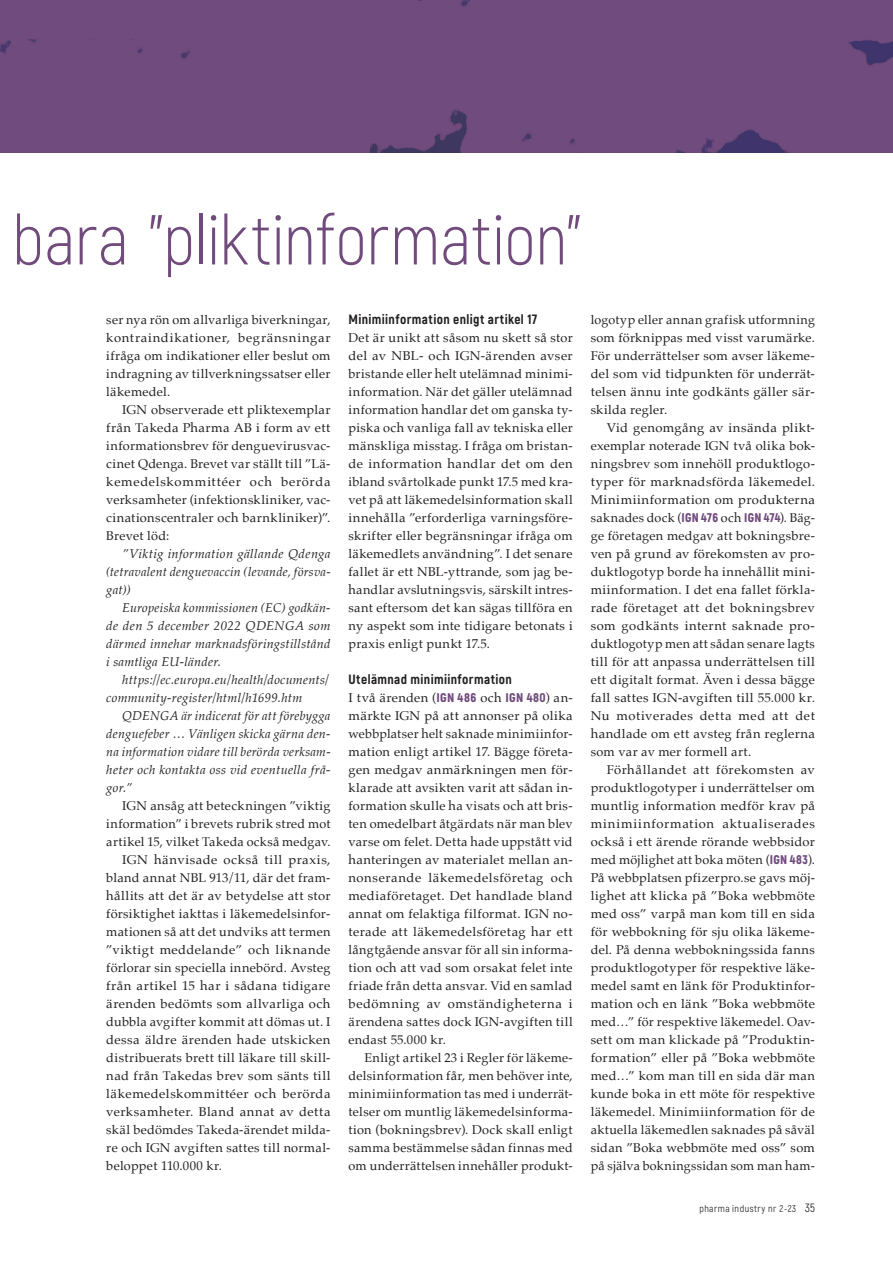
<style>
.page{position:relative;width:893px;height:1263px;background:#fff}
.page>*{position:absolute;margin:0;border:0;box-sizing:border-box;transform-origin:0 0}
.t1{font:300 70.5px "Akrobat";color:#704b7c}
.mellanrubrik{font:800 13.5px "Akrobat";letter-spacing:.025em;color:#231f20}
.BRÖDTEXT{font:12.75px/18px "Palatino";letter-spacing:.025em;color:#231f20;text-align:justify}
.BRÖDTEXT-2{font:italic 12.75px/18px "Palatino";letter-spacing:.02em;color:#231f20;text-align:justify}
.t2{font:9.75px "Akrobat";letter-spacing:.055em;color:#231f20}
.s1{font-family:"Akrobat";font-weight:900;font-size:12.6px;color:#704b7c}
.s2{font-size:12px}
</style>
<div class="page">
<div style="left:370px;top:0;width:523px;height:152px;background:#704b7d"></div>
<div style="left:0;top:0;width:370px;height:152px;background:#704b7d"></div>
<h1 class="t1" style="left:12px;top:198px;width:571px">bara ”pliktinformation”</h1>
<p class="BRÖDTEXT" style="left:106px;top:311px;width:226px">ser nya rön om allvarliga biverkningar, kontraindikationer, begränsningar ifråga om indikationer eller beslut om indragning av tillverkningssatser eller läkemedel.</p>
<p class="BRÖDTEXT" style="left:106px;top:401px;width:226px;text-indent:16px">IGN observerade ett pliktexemplar från Takeda Pharma AB i form av ett informationsbrev för denguevirusvac&shy;cinet Qdenga. Brevet var ställt till ”Lä&shy;kemedelskommittéer och berörda verksamheter (infektionskliniker, vac&shy;cinationscentraler och barnkliniker)”.<br>Brevet löd:</p>
<p class="BRÖDTEXT-2" style="left:106px;top:544px;width:226px;text-indent:16px">”Viktig information gällande Qdenga (tetravalent denguevaccin (levande, försva&shy;gat))</p>
<p class="BRÖDTEXT-2" style="left:106px;top:598px;width:226px;text-indent:16px">Europeiska kommissionen (EC) godkän&shy;de den 5 december 2022 QDENGA som därmed innehar marknadsföringstillstånd i samtliga EU-länder.</p>
<p class="BRÖDTEXT-2" style="left:106px;top:670px;width:224px;text-indent:16px">https://ec.europa.eu/health/documents/ community-register/html/h1699.htm</p>
<p class="BRÖDTEXT-2" style="left:106px;top:706px;width:226px;text-indent:16px">QDENGA är indicerat för att förebygga denguefeber … Vänligen skicka gärna den&shy;na information vidare till berörda verksam&shy;heter och kontakta oss vid eventuella frå&shy;gor.”</p>
<p class="BRÖDTEXT" style="left:106px;top:797px;width:226px;text-indent:16px">IGN ansåg att beteckningen ”viktig information” i brevets rubrik stred mot artikel 15, vilket Takeda också medgav.</p>
<p class="BRÖDTEXT" style="left:106px;top:851px;width:226px;text-indent:16px">IGN hänvisade också till praxis, bland annat NBL 913/11, där det fram&shy;hållits att det är av betydelse att stor försiktighet iakttas i läkemedelsinfor&shy;mationen så att det undviks att termen ”viktigt meddelande” och liknande förlorar sin speciella innebörd. Avsteg från artikel 15 har i sådana tidigare ärenden bedömts som allvarliga och dubbla avgifter kommit att dömas ut. I dessa äldre ärenden hade utskicken distribuerats brett till läkare till skill&shy;nad från Takedas brev som sänts till läkemedelskommittéer och berörda verksamheter. Bland annat av detta skäl bedömdes Takeda-ärendet milda&shy;re och IGN avgiften sattes till normal&shy;beloppet 110.000 kr.</p>
<p class="mellanrubrik" style="left:348px;top:311px;width:190px">Minimiinformation enligt artikel 17</p>
<p class="BRÖDTEXT" style="left:348px;top:329px;width:226px">Det är unikt att såsom nu skett så stor del av NBL- och IGN-ärenden avser bristande eller helt utelämnad minimi&shy;information. När det gäller utelämnad information handlar det om ganska ty&shy;piska och vanliga fall av tekniska eller mänskliga misstag. I fråga om bristan&shy;de information handlar det om den ibland svårtolkade punkt 17.5 med kra&shy;vet på att läkemedelsinformation skall innehålla ”erforderliga varningsföre&shy;skrifter eller begränsningar ifråga om läkemedlets användning”. I det senare fallet är ett NBL-yttrande, som jag be&shy;handlar avslutningsvis, särskilt intres&shy;sant eftersom det kan sägas tillföra en ny aspekt som inte tidigare betonats i praxis enligt punkt 17.5.</p>
<p class="mellanrubrik" style="left:348px;top:671px;width:165px">Utelämnad minimiinformation</p>
<p class="BRÖDTEXT" style="left:348px;top:689px;width:226px">I två ärenden (<span class="s1">IGN 486</span> och <span class="s1">IGN 480</span>) an&shy;märkte IGN på att annonser på olika webbplatser helt saknade minimiinfor&shy;mation enligt artikel 17. Bägge företa&shy;gen medgav anmärkningen men för&shy;klarade att avsikten varit att sådan in&shy;formation skulle ha visats och att bris&shy;ten omedelbart åtgärdats när man blev varse om felet. Detta hade uppstått vid hanteringen av materialet mellan an&shy;nonserande läkemedelsföretag och mediaföretaget. Det handlade bland annat om felaktiga filformat. IGN no&shy;terade att läkemedelsföretag har ett långtgående ansvar för all sin informa&shy;tion och att vad som orsakat felet inte friade från detta ansvar. Vid en samlad bedömning av omständigheterna i ärendena sattes dock IGN-avgiften till endast 55.000 kr.</p>
<p class="BRÖDTEXT" style="left:348px;top:1049px;width:226px;text-indent:16px">Enligt artikel 23 i Regler för läkeme&shy;delsinformation får, men behöver inte, minimiinformation tas med i underrät&shy;telser om muntlig läkemedelsinforma&shy;tion (bokningsbrev). Dock skall enligt samma bestämmelse sådan finnas med om underrättelsen innehåller produkt-</p>
<p class="BRÖDTEXT" style="left:591px;top:311px;width:226px">logotyp eller annan grafisk utformning som förknippas med visst varumärke.<br>För underrättelser som avser läkeme&shy;del som vid tidpunkten för underrät&shy;telsen ännu inte godkänts gäller sär&shy;skilda regler.</p>
<p class="BRÖDTEXT" style="left:591px;top:419px;width:226px;text-indent:16px">Vid genomgång av insända plikt&shy;exemplar noterade IGN två olika bok&shy;ningsbrev som innehöll produktlogo&shy;typer för marknadsförda läkemedel.<br>Minimiinformation om produkterna saknades dock (<span class="s1">IGN 476</span> och <span class="s1">IGN 474</span>). Bäg&shy;ge företagen medgav att bokningsbre&shy;ven på grund av förekomsten av pro&shy;duktlogotyp borde ha innehållit mini&shy;miinformation. I det ena fallet förkla&shy;rade företaget att det bokningsbrev som godkänts internt saknade pro&shy;duktlogotyp men att sådan senare lagts till för att anpassa underrättelsen till ett digitalt format. Även i dessa bägge fall sattes IGN-avgiften till 55.000 kr.<br>Nu motiverades detta med att det handlade om ett avsteg från reglerna som var av mer formell art.</p>
<p class="BRÖDTEXT" style="left:591px;top:761px;width:226px;text-indent:16px">Förhållandet att förekomsten av produktlogotyper i underrättelser om muntlig information medför krav på minimiinformation aktualiserades också i ett ärende rörande webbsidor med möjlighet att boka möten (<span class="s1">IGN 483</span>).<br>På webbplatsen pfizerpro.se gavs möj&shy;lighet att klicka på ”Boka webbmöte med oss” varpå man kom till en sida för webbokning för sju olika läkeme&shy;del. På denna webbokningssida fanns produktlogotyper för respektive läke&shy;medel samt en länk för Produktinfor&shy;mation och en länk ”Boka webbmöte med…” för respektive läkemedel. Oav&shy;sett om man klickade på ”Produktin&shy;formation” eller på ”Boka webbmöte med…” kom man till en sida där man kunde boka in ett möte för respektive läkemedel. Minimiinformation för de aktuella läkemedlen saknades på såväl sidan ”Boka webbmöte med oss” som på själva bokningssidan som man ham-</p>
<p class="t2" style="left:699px;top:1202px;width:117px">pharma industry nr 2-23 <span class="s2">35</span></p>
</div>
